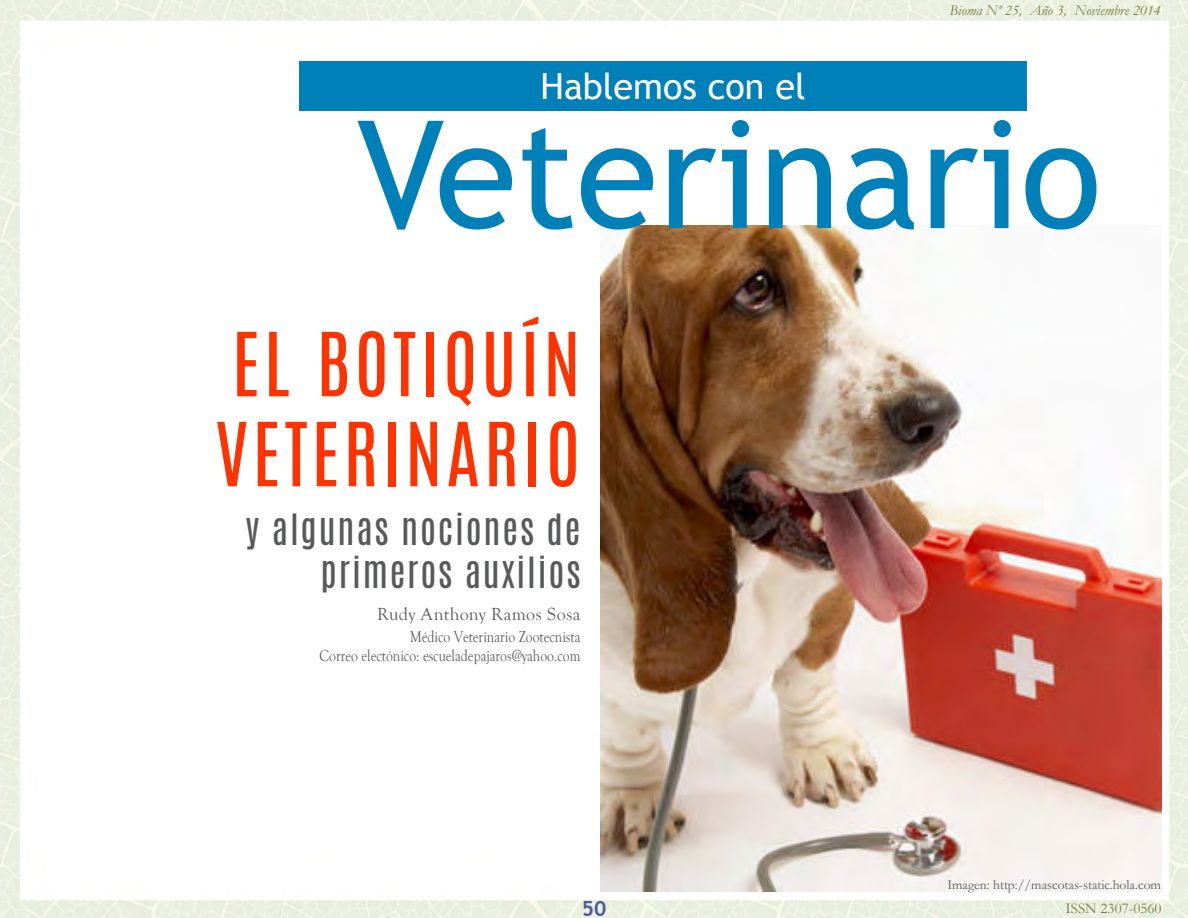
<style>
.page{position:relative;width:1188px;height:918px;background:#fff}
.page>*{position:absolute;margin:0;border:0;box-sizing:border-box;transform-origin:0 0}
.t1{font:150px "Trebuchet MS";color:#0080b8}
.t2{font:75px/90px "Antonio";letter-spacing:.05em;color:#f30}
.t3{font:36px/43.2px "Antonio";letter-spacing:.05em;color:#58595b;text-align:right}
.t4{font:36px "Trebuchet MS";color:#fff}
.t5{font:700 21px "Trebuchet MS";color:#4f5b9e}
.t6{font:18px "Goudy Old Style T";letter-spacing:.02em;color:#58595b}
.t7{font:16.35px/18.1px "Goudy Old Style T";color:#58595b;text-align:right;scale:.83 1}
.t8{font:italic 15px "Garamond";color:#7b7b43}
.t9{font:15px "Garamond";color:#7b7b43}
.t10{font:13.5px "Garamond";color:#58595b}
</style>
<div class="page">
<img style="left:0;top:0;width:1188px;height:918px">
<img style="left:600px;top:226px;width:562px;height:665px">
<div style="left:299px;top:61px;width:728px;height:49px;background:#0080b8"></div>
<h3 class="t4" style="left:540px;top:65px;width:267px">Hablemos con el</h3>
<p class="t8" style="left:950px;top:0;width:213px">Bioma Nº 25, Año 3, Noviembre 2014</p>
<h1 class="t1" style="left:357px;top:87px;width:746px">Veterinario</h1>
<h2 class="t2" style="left:215px;top:320px;width:367px">EL BOTIQUÍN<br>VETERINARIO</h2>
<h3 class="t3" style="left:246px;top:509px;width:337px">y algunas nociones de primeros auxilios</h3>
<p class="t6" style="left:377px;top:605px;width:205px">Rudy Anthony Ramos Sosa</p>
<p class="t7" style="left:320px;top:628px;width:316px">Médico Veterinario Zootecnista<br>Correo electónico: escueladepajaros@yahoo.com</p>
<p class="t5" style="left:582px;top:895px;width:26px">50</p>
<p class="t10" style="left:947px;top:875px;width:215px">Imagen: http://mascotas-static.hola.com</p>
<p class="t9" style="left:1066px;top:898px;width:97px">ISSN 2307-0560</p>
</div>
